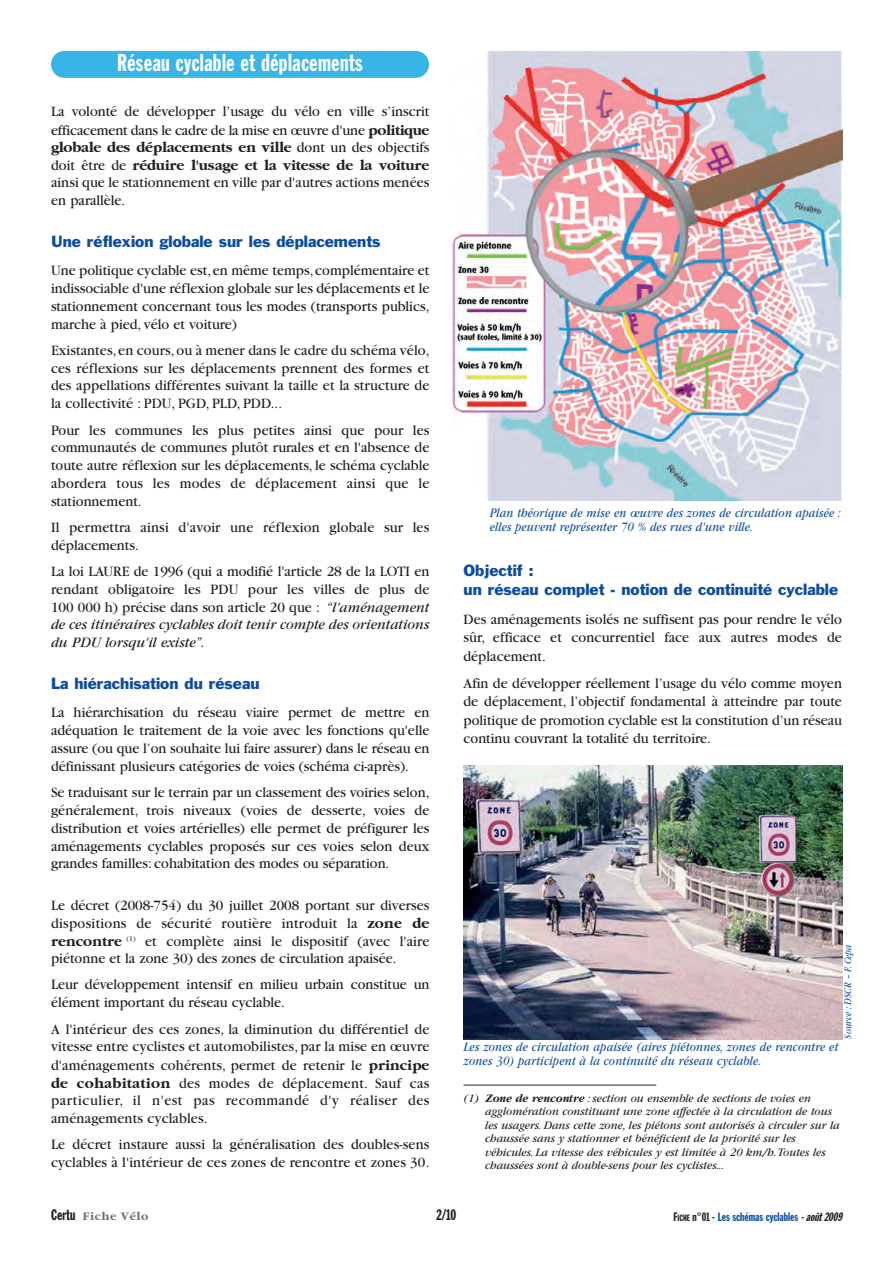
<style>
.page{position:relative;width:893px;height:1263px;background:#fff}
.page>*{position:absolute;margin:0;border:0;box-sizing:border-box;transform-origin:0 0}
.t1{font:24px "Franklin Gothic Extra Cond";letter-spacing:.01em;color:#fff}
.t2{font:15px/17.9px "Garamond";color:#231f20;text-align:justify;scale:.95 1}
.t3{font:15px/18.5px "Franklin Gothic";color:#0d4da1}
.t4{font:15px "Franklin Gothic Extra Cond";color:#231f20}
.t5{font:italic 13.5px/13.5px "Garamond";letter-spacing:.01em;color:#0d4da1;scale:.85 1}
.t6{font:italic 12px/13.5px "Garamond";color:#231f20;scale:.95 1}
.t7{font:12px "Franklin Gothic Extra Cond";color:#0d4da1}
.t8{font:700 12px "Garamond";letter-spacing:.055em;color:#6c6d70}
.t9{font:italic 10.5px "Garamond";letter-spacing:.015em;color:#0d4da1;scale:.85 1}
.s1{font-weight:700}
.s2{font-style:italic}
.s3{font-family:"Franklin Gothic Extra Cond";font-weight:400;font-size:15px;color:#231f20}
.s4{color:#231f20}
.s5{font-size:9px;color:#231f20}
.s6{font-style:italic;color:#231f20}
</style>
<div class="page">
<img style="left:464px;top:765px;width:378px;height:274px">
<img style="left:452px;top:52px;width:391px;height:448px">
<div style="left:51px;top:51px;width:378px;height:27px;background:#39b4e7;border-radius:14px"></div>
<hr style="left:464px;top:1085px;width:192px;height:1px;background:#231f20">
<h1 class="t1" style="left:117px;top:54px;width:247px">Réseau cyclable et déplacements</h1>
<p class="t2" style="left:51px;top:104px;width:400px">La volonté de développer l’usage du vélo en ville s’inscrit efficacement dans le cadre de la mise en œuvre d'une <span class="s1">politique globale des déplacements en ville</span> dont un des objectifs doit être de <span class="s1">réduire l'usage et la vitesse de la voiture </span>ainsi que le stationnement en ville par d'autres actions menées en parallèle.</p>
<p class="t3" style="left:51px;top:233px;width:331px">Une réflexion globale sur les déplacements</p>
<p class="t2" style="left:51px;top:263px;width:400px">Une politique cyclable est,en même temps,complémentaire et indissociable d'une réflexion globale sur les déplacements et le stationnement concernant tous les modes (transports publics, marche à pied, vélo et voiture)</p>
<p class="t2" style="left:51px;top:343px;width:400px">Existantes,en cours,ou à mener dans le cadre du schéma vélo, ces réflexions sur les déplacements prennent des formes et des appellations différentes suivant la taille et la structure de la collectivité : PDU, PGD, PLD, PDD...</p>
<p class="t2" style="left:51px;top:422px;width:400px">Pour les communes les plus petites ainsi que pour les communautés de communes plutôt rurales et en l'absence de toute autre réflexion sur les déplacements, le schéma cyclable abordera tous les modes de déplacement ainsi que le stationnement.</p>
<p class="t2" style="left:51px;top:520px;width:400px">Il permettra ainsi d'avoir une réflexion globale sur les déplacements.</p>
<p class="t2" style="left:51px;top:564px;width:400px">La loi LAURE de 1996 (qui a modifié l'article 28 de la LOTI en rendant obligatoire les PDU pour les villes de plus de 100 000 h) précise dans son article 20 que : <span class="s2">“l'aménagement de ces itinéraires cyclables doit tenir compte des orientations du PDU lorsqu'il existe”.</span></p>
<p class="t3" style="left:51px;top:675px;width:210px">La hiérachisation du réseau</p>
<p class="t2" style="left:51px;top:705px;width:400px">La hiérarchisation du réseau viaire permet de mettre en adéquation le traitement de la voie avec les fonctions qu'elle assure (ou que l’on souhaite lui faire assurer) dans le réseau en définissant plusieurs catégories de voies (schéma ci-après).</p>
<p class="t2" style="left:51px;top:785px;width:400px">Se traduisant sur le terrain par un classement des voiries selon, généralement, trois niveaux (voies de desserte, voies de distribution et voies artérielles) elle permet de préfigurer les aménagements cyclables proposés sur ces voies selon deux grandes familles: cohabitation des modes ou séparation.</p>
<p class="t2" style="left:51px;top:897px;width:400px">Le décret (2008-754) du 30 juillet 2008 portant sur diverses dispositions de sécurité routière introduit la <span class="s1">zone de rencontre</span> <sup>(1)</sup> et complète ainsi le dispositif (avec l'aire piétonne et la zone 30) des zones de circulation apaisée.</p>
<p class="t2" style="left:51px;top:977px;width:400px">Leur développement intensif en milieu urbain constitue un élément important du réseau cyclable.</p>
<p class="t2" style="left:51px;top:1021px;width:400px">A l'intérieur des ces zones, la diminution du différentiel de vitesse entre cyclistes et automobilistes, par la mise en œuvre d'aménagements cohérents, permet de retenir le <span class="s1">principe de cohabitation</span> des modes de déplacement. Sauf cas particulier, il n'est pas recommandé d'y réaliser des aménagements cyclables.</p>
<p class="t2" style="left:51px;top:1136px;width:400px">Le décret instaure aussi la généralisation des doubles-sens cyclables à l'intérieur de ces zones de rencontre et zones 30.</p>
<p class="t5" style="left:490px;top:507px;width:414px">Plan théorique de mise en œuvre des zones de circulation apaisée : elles peuvent représenter 70 % des rues d'une ville.</p>
<p class="t3" style="left:464px;top:562px;width:376px">Objectif :<br>un réseau complet - notion de continuité cyclable</p>
<p class="t2" style="left:464px;top:611px;width:400px;line-height:18.5px">Des aménagements isolés ne suffisent pas pour rendre le vélo sûr, efficace et concurrentiel face aux autres modes de déplacement.</p>
<p class="t2" style="left:464px;top:675px;width:400px;line-height:18.5px">Afin de développer réellement l’usage du vélo comme moyen de déplacement, l’objectif fondamental à atteindre par toute politique de promotion cyclable est la constitution d’un réseau continu couvrant la totalité du territoire.</p>
<p class="t9" style="left:844px;top:1039px;width:112px;rotate:-90deg">Source : DSCR – F. Cepa</p>
<p class="t5" style="left:464px;top:1042px;width:442px">Les zones de circulation apaisée (aires piétonnes, zones de rencontre et zones 30) participent à la continuité du réseau cyclable.</p>
<p class="t6" style="left:485px;top:1092px;width:375px;text-indent:-22px">(1) <span class="s1">Zone de rencontre</span> : section ou ensemble de sections de voies en agglomération constituant une zone affectée à la circulation de tous les usagers. Dans cette zone, les piétons sont autorisés à circuler sur la chaussée sans y stationner et bénéficient de la priorité sur les véhicules. La vitesse des véhicules y est limitée à 20 km/h.Toutes les chaussées sont à double-sens pour les cyclistes...</p>
<p class="t8" style="left:51px;top:1212px;width:99px"><span class="s3">Certu</span> Fiche Vélo</p>
<p class="t4" style="left:437px;top:1210px;width:21px">2/10</p>
<p class="t7" style="left:674px;top:1213px;width:172px"><span class="s4">F</span><span class="s5">ICHE</span> <span class="s4">n°01 -</span> Les schémas cyclables <span class="s6">-août 2009</span></p>
</div>
